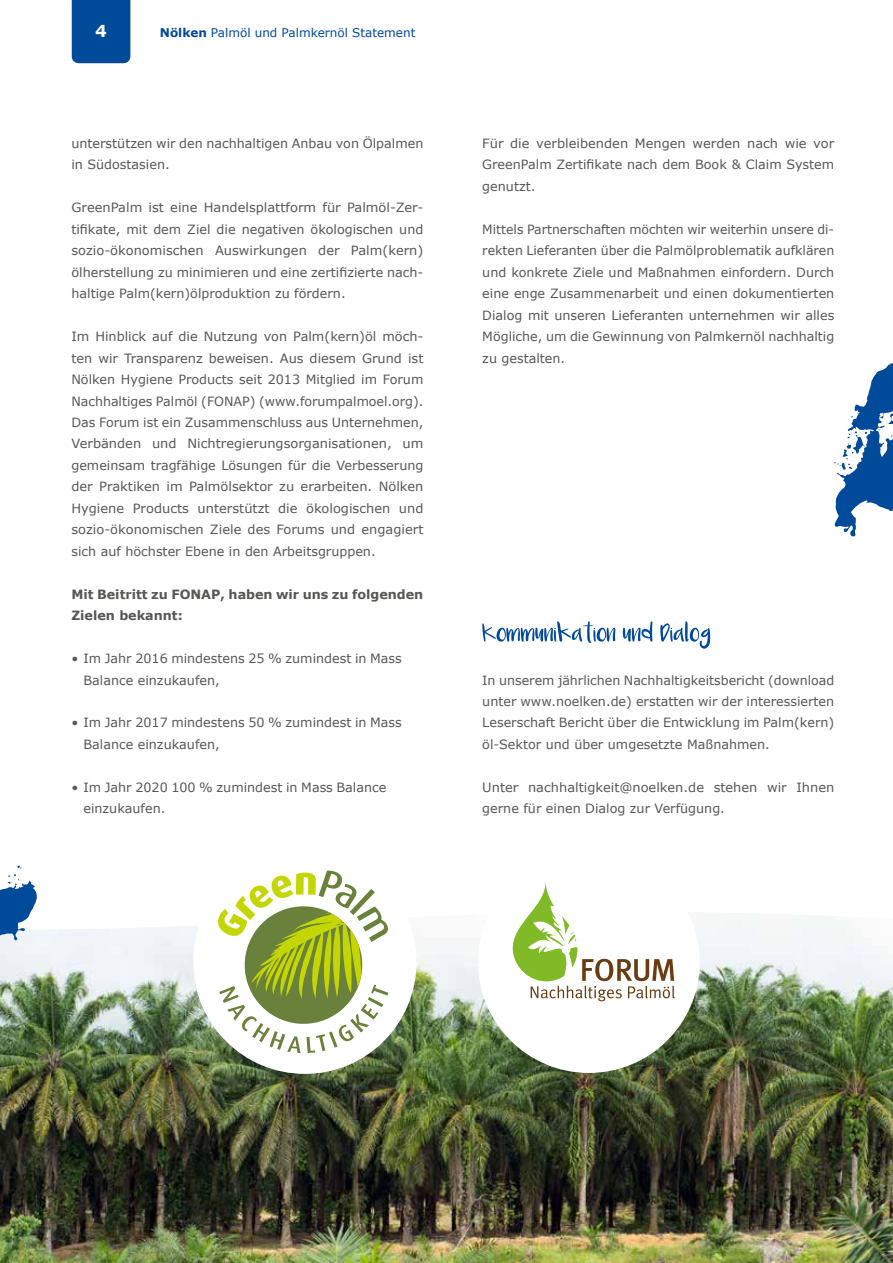
<style>
.page{position:relative;width:893px;height:1263px;background:#fff}
.page>*{position:absolute;margin:0;border:0;box-sizing:border-box;transform-origin:0 0}
.t1{font:700 16.5px "Verdana";color:#fff}
.t2{font:12.75px/21.5px "Verdana";color:#575756}
.t3{font:700 12.75px/21.5px "Verdana";color:#575756}
.t4{font:12px "Verdana";color:#004a9a}
.s1{font-weight:700}
</style>
<div class="page">
<img style="left:0;top:949px;width:893px;height:314px">
<svg style="left:0;top:865px;width:888px;height:84px"></svg>
<svg style="left:482px;top:621px;width:228px;height:28px"></svg>
<div style="left:193px;top:851px;width:223px;height:223px;background:#fff;border-radius:50%"></div>
<svg style="left:218px;top:870px;width:170px;height:183px"></svg>
<div style="left:478px;top:851px;width:222px;height:222px;background:#fff;border-radius:50%"></div>
<svg style="left:513px;top:881px;width:162px;height:120px"></svg>
<svg style="left:834px;top:363px;width:59px;height:174px"></svg>
<svg style="left:0;top:866px;width:37px;height:75px"></svg>
<div style="left:72px;top:0;width:59px;height:63px;background:#004a9a"></div>
<p class="t1" style="left:95px;top:21px;width:13px">4</p>
<p class="t4" style="left:160px;top:25px;width:257px"><span class="s1">Nölken</span> Palmöl und Palmkernöl Statement</p>
<p class="t2" style="left:71px;top:132px;width:353px">unterstützen wir den nachhaltigen Anbau von Ölpalmen in Südostasien.</p>
<p class="t2" style="left:71px;top:197px;width:353px;text-align:justify">GreenPalm ist eine Handelsplattform für Palmöl-Zer&shy;tifikate, mit dem Ziel die negativen ökologischen und sozio-ökonomischen Auswirkungen der Palm(kern) ölherstellung zu minimieren und eine zertifizierte nach&shy;haltige Palm(kern)ölproduktion zu fördern.</p>
<p class="t2" style="left:71px;top:326px;width:354px;text-align:justify">Im Hinblick auf die Nutzung von Palm(kern)öl möch&shy;ten wir Transparenz beweisen. Aus diesem Grund ist Nölken Hygiene Products seit 2013 Mitglied im Forum Nachhaltiges Palmöl (FONAP) (www.forumpalmoel.org).<br>Das Forum ist ein Zusammenschluss aus Unternehmen, Verbänden und Nichtregierungsorganisationen, um gemeinsam tragfähige Lösungen für die Verbesserung der Praktiken im Palmölsektor zu erarbeiten. Nölken Hygiene Products unterstützt die ökologischen und sozio-ökonomischen Ziele des Forums und engagiert sich auf höchster Ebene in den Arbeitsgruppen.</p>
<p class="t3" style="left:71px;top:583px;width:353px">Mit Beitritt zu FONAP, haben wir uns zu folgenden<br>Zielen bekannt:</p>
<p class="t2" style="left:83px;top:648px;width:320px;text-indent:-12px">• Im Jahr 2016 mindestens 25 % zumindest in Mass<br>Balance einzukaufen,</p>
<p class="t2" style="left:83px;top:712px;width:320px;text-indent:-12px">• Im Jahr 2017 mindestens 50 % zumindest in Mass<br>Balance einzukaufen,</p>
<p class="t2" style="left:83px;top:776px;width:304px;text-indent:-12px">• Im Jahr 2020 100 % zumindest in Mass Balance einzukaufen.</p>
<p class="t2" style="left:482px;top:132px;width:353px;text-align:justify">Für die verbleibenden Mengen werden nach wie vor GreenPalm Zertifikate nach dem Book &amp; Claim System genutzt.</p>
<p class="t2" style="left:482px;top:218px;width:353px;text-align:justify">Mittels Partnerschaften möchten wir weiterhin unsere di&shy;rekten Lieferanten über die Palmölproblematik aufklären und konkrete Ziele und Maßnahmen einfordern. Durch eine enge Zusammenarbeit und einen dokumentierten Dialog mit unseren Lieferanten unternehmen wir alles Mögliche, um die Gewinnung von Palmkernöl nachhaltig zu gestalten.</p>
<p class="t2" style="left:482px;top:669px;width:353px;text-align:justify">In unserem jährlichen Nachhaltigkeitsbericht (download unter www.noelken.de) erstatten wir der interessierten Leserschaft Bericht über die Entwicklung im Palm(kern) öl-Sektor und über umgesetzte Maßnahmen.</p>
<p class="t2" style="left:482px;top:776px;width:353px">Unter nachhaltigkeit@noelken.de stehen wir Ihnen gerne für einen Dialog zur Verfügung.</p>
</div>
